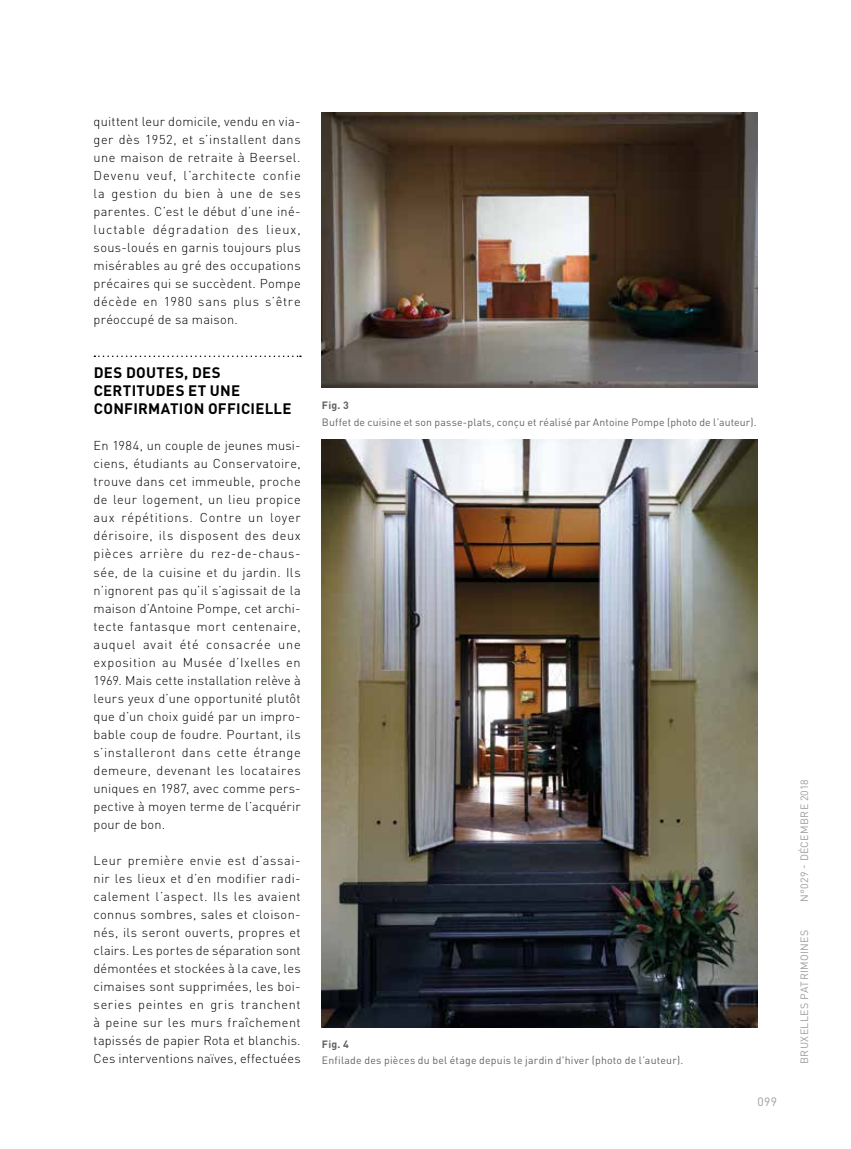
<style>
.page{position:relative;width:851px;height:1149px;background:#fff}
.page>*{position:absolute;margin:0;border:0;box-sizing:border-box;transform-origin:0 0}
.t1{font:700 15px/18px "DINOT";letter-spacing:.02em;color:#000}
.t2{font:300 12.75px/18px "DINOT";letter-spacing:.02em;color:#000;text-align:justify}
.t3{font:12px "DINOT";color:#9d9d9c}
.t4{font:10.5px "DINOT";letter-spacing:.02em;color:#646363}
.t5{font:10.5px "DINOT";letter-spacing:.035em;color:#9d9d9c}
.t6{font:700 10.5px "DINOT";letter-spacing:.025em;color:#646363}
</style>
<div class="page">
<svg style="left:94px;top:355px;width:207px;height:2px"></svg>
<img style="left:322px;top:439px;width:435px;height:587px">
<img style="left:322px;top:113px;width:435px;height:274px">
<p class="t2" style="left:94px;top:112px;width:208px">quittent leur domicile, vendu en via&shy;ger dès 1952, et s’installent dans une maison de retraite à Beersel.<br>Devenu veuf, l’architecte confie la gestion du bien à une de ses parentes. C’est le début d’une iné&shy;luctable dégradation des lieux, sous-loués en garnis toujours plus misérables au gré des occupations précaires qui se succèdent. Pompe décède en 1980 sans plus s’être préoccupé de sa maison.</p>
<p class="t1" style="left:94px;top:363px;width:199px">DES DOUTES, DES<br>CERTITUDES ET UNE<br>CONFIRMATION OFFICIELLE</p>
<p class="t2" style="left:94px;top:436px;width:208px">En 1984, un couple de jeunes musi&shy;ciens, étudiants au Conservatoire, trouve dans cet immeuble, proche de leur logement, un lieu propice aux répétitions. Contre un loyer dérisoire, ils disposent des deux pièces arrière du rez-de-chaus&shy;sée, de la cuisine et du jardin. Ils n’ignorent pas qu’il s’agissait de la maison d’Antoine Pompe, cet archi&shy;tecte fantasque mort centenaire, auquel avait été consacrée une exposition au Musée d’Ixelles en 1969. Mais cette installation relève à leurs yeux d’une opportunité plutôt que d’un choix guidé par un impro&shy;bable coup de foudre. Pourtant, ils s’installeront dans cette étrange demeure, devenant les locataires uniques en 1987, avec comme pers&shy;pective à moyen terme de l’acquérir pour de bon.</p>
<p class="t2" style="left:94px;top:850px;width:208px">Leur première envie est d’assai&shy;nir les lieux et d’en modifier radi&shy;calement l’aspect. Ils les avaient connus sombres, sales et cloison&shy;nés, ils seront ouverts, propres et clairs. Les portes de séparation sont démontées et stockées à la cave, les cimaises sont supprimées, les boi&shy;series peintes en gris tranchent à peine sur les murs fraîchement tapissés de papier Rota et blanchis.<br>Ces interventions naïves, effectuées</p>
<p class="t6" style="left:322px;top:398px;width:28px">Fig. 3</p>
<p class="t4" style="left:322px;top:415px;width:436px">Buffet de cuisine et son passe-plats, conçu et réalisé par Antoine Pompe (photo de l’auteur).</p>
<p class="t6" style="left:322px;top:1036px;width:28px">Fig. 4</p>
<p class="t4" style="left:322px;top:1053px;width:363px">Enfilade des pièces du bel étage depuis le jardin d'hiver (photo de l’auteur).</p>
<p class="t3" style="left:757px;top:1094px;width:21px">099</p>
<p class="t5" style="left:797px;top:901px;width:124px;rotate:-90deg">N°029 - DÉCEMBRE 2018</p>
<p class="t5" style="left:797px;top:1063px;width:136px;rotate:-90deg">BRUXELLES PATRIMOINES</p>
</div>
